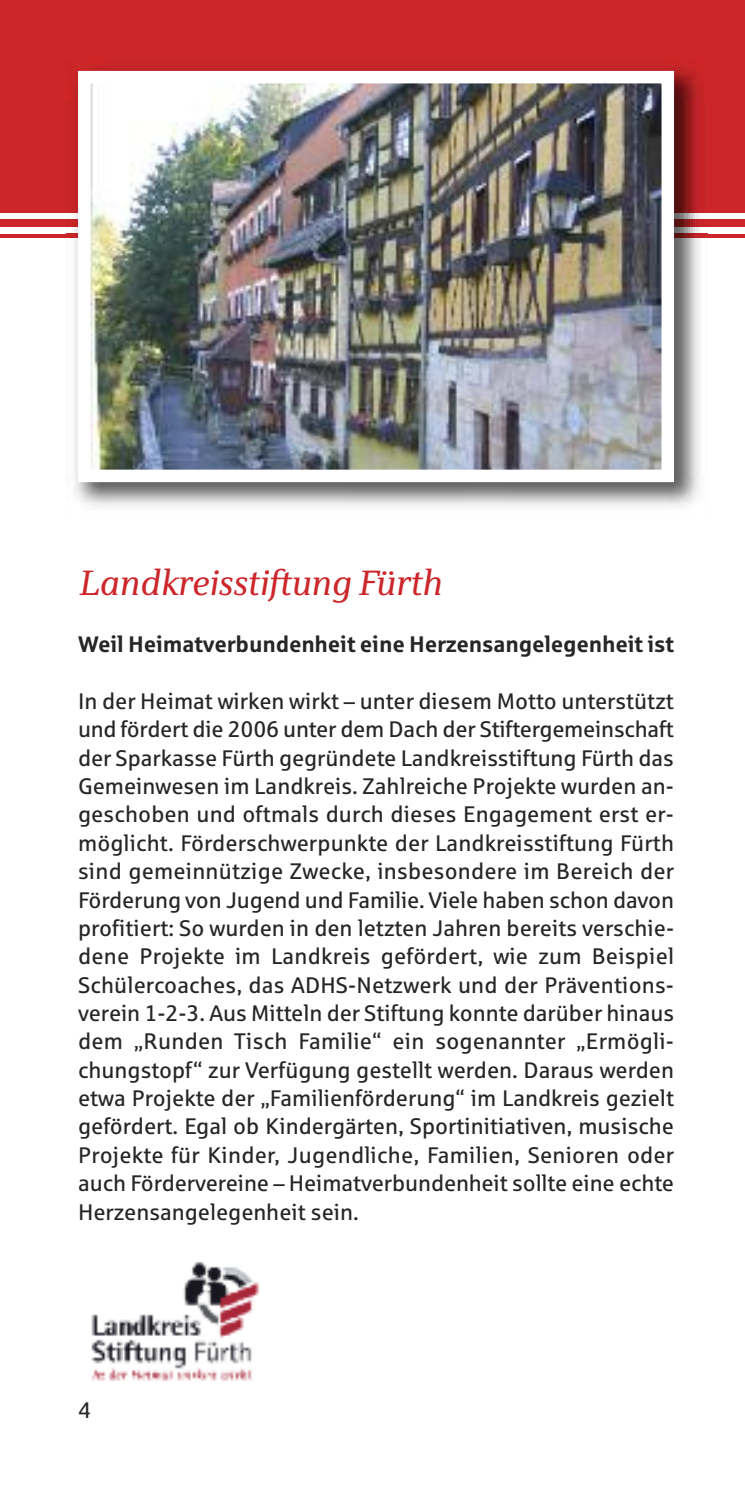
<style>
.page{position:relative;width:745px;height:1489px;background:#fff}
.page>*{position:absolute;margin:0;border:0;box-sizing:border-box;transform-origin:0 0}
.t1{font:italic 35px "Sparkasse Serif";color:#cc262b}
.t2{font:22.5px/28.2px "Sparkasse Rg";letter-spacing:-.005em;color:#272627;text-align:justify}
.t3{font:700 22.5px "Sparkasse Rg";letter-spacing:-.01em;color:#272627}
</style>
<div class="page">
<div style="left:0;top:0;width:744px;height:213px;background:#cc262b"></div>
<div style="left:0;top:220px;width:744px;height:7px;background:#cc262b"></div>
<hr style="left:0;top:234px;width:744px;height:3px;background:#cc262b">
<img style="left:91px;top:1261px;width:168px;height:120px">
<img style="left:66px;top:67px;width:640px;height:440px">
<img style="left:91px;top:84px;width:569px;height:385px">
<div style="left:78px;top:71px;width:595px;height:411px;border:12px solid #fff"></div>
<h1 class="t1" style="left:78px;top:571px;width:365px">Landkreisstiftung Fürth</h1>
<p class="t3" style="left:78px;top:637px;width:597px">Weil Heimatverbundenheit eine Herzensangelegenheit ist</p>
<p class="t2" style="left:78px;top:689px;width:597px">In der Heimat wirken wirkt – unter diesem Motto unterstützt und fördert die 2006 unter dem Dach der Stiftergemeinschaft der Sparkasse Fürth gegründete Landkreisstiftung Fürth das Gemeinwesen im Landkreis. Zahlreiche Projekte wurden an&shy;geschoben und oftmals durch dieses Engagement erst er&shy;möglicht. Förderschwerpunkte der Landkreisstiftung Fürth sind gemeinnützige Zwecke, insbesondere im Bereich der Förderung von Jugend und Familie. Viele haben schon davon profitiert: So wurden in den letzten Jahren bereits verschie&shy;dene Projekte im Landkreis gefördert, wie zum Beispiel Schülercoaches, das ADHS-Netzwerk und der Präventions&shy;verein 1-2-3. Aus Mitteln der Stiftung konnte darüber hinaus dem „Runden Tisch Familie“ ein sogenannter „Ermögli&shy;chungstopf“ zur Verfügung gestellt werden. Daraus werden etwa Projekte der „Familienförderung“ im Landkreis gezielt gefördert. Egal ob Kindergärten, Sportinitiativen, musische Projekte für Kinder, Jugendliche, Familien, Senioren oder auch Fördervereine – Heimatverbundenheit sollte eine echte Herzensangelegenheit sein.</p>
<p class="t2" style="left:78px;top:1398px;width:14px">4</p>
</div>
